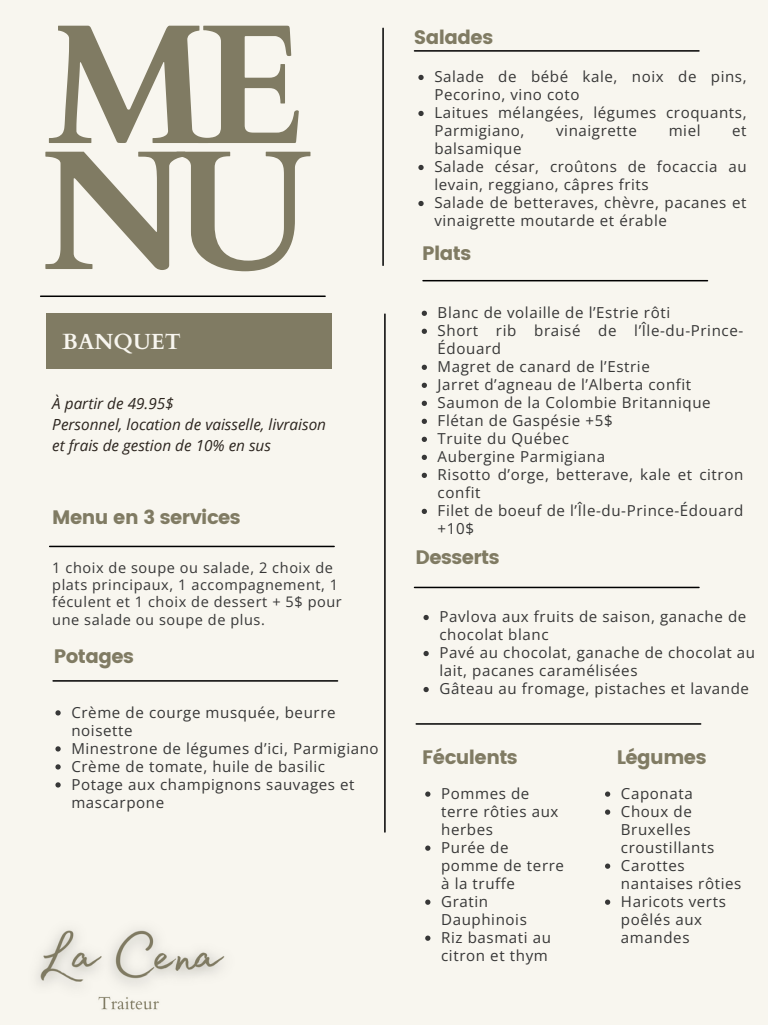
<style>
.page{position:relative;width:768px;height:1025px;background:#fff}
.page>*{position:absolute;margin:0;border:0;box-sizing:border-box;transform-origin:0 0}
.t1{font:700 170.4px/125.9px "Cardo";color:#807b63}
.t2{font:700 21.9px "Cardo";color:#f8f6ef}
.t3{font:19.5px "Poppins";letter-spacing:-.03em;color:#807b63}
.t4{font:italic 15.3px/21px "Open Sans";color:#2b241e}
.t5{font:15.1px/18px "Open Sans";letter-spacing:.04em;color:#373737}
.t6{font:14.5px/17.2px "Open Sans";letter-spacing:.04em;color:#373737}
</style>
<div class="page">
<div style="left:0;top:0;width:768px;height:1024px;background:#f8f6ef"></div>
<div style="left:46px;top:313px;width:285px;height:55px;background:#807b63"></div>
<hr style="left:50px;top:545px;width:284px;height:2px;background:#000">
<hr style="left:382px;top:28px;width:2px;height:237px;background:#000">
<hr style="left:384px;top:314px;width:2px;height:518px;background:#000">
<hr style="left:415px;top:50px;width:284px;height:2px;background:#000">
<hr style="left:423px;top:280px;width:285px;height:1px;background:#000">
<hr style="left:415px;top:586px;width:284px;height:2px;background:#000">
<hr style="left:41px;top:295px;width:284px;height:2px;background:#000">
<hr style="left:53px;top:680px;width:285px;height:1px;background:#000">
<hr style="left:416px;top:723px;width:285px;height:1px;background:#000">
<img style="left:38px;top:929px;width:187px;height:81px">
<svg style="left:418px;top:75px;width:6px;height:5px"></svg>
<svg style="left:418px;top:111px;width:6px;height:5px"></svg>
<svg style="left:418px;top:165px;width:6px;height:5px"></svg>
<svg style="left:418px;top:201px;width:6px;height:5px"></svg>
<svg style="left:422px;top:311px;width:5px;height:5px"></svg>
<svg style="left:422px;top:329px;width:5px;height:5px"></svg>
<svg style="left:422px;top:365px;width:5px;height:5px"></svg>
<svg style="left:422px;top:383px;width:5px;height:5px"></svg>
<svg style="left:422px;top:401px;width:5px;height:5px"></svg>
<svg style="left:422px;top:419px;width:5px;height:5px"></svg>
<svg style="left:422px;top:437px;width:5px;height:5px"></svg>
<svg style="left:422px;top:455px;width:5px;height:5px"></svg>
<svg style="left:422px;top:473px;width:5px;height:5px"></svg>
<svg style="left:422px;top:509px;width:5px;height:5px"></svg>
<svg style="left:424px;top:615px;width:5px;height:5px"></svg>
<svg style="left:424px;top:651px;width:5px;height:5px"></svg>
<svg style="left:424px;top:687px;width:5px;height:5px"></svg>
<svg style="left:55px;top:710px;width:6px;height:5px"></svg>
<svg style="left:55px;top:746px;width:6px;height:5px"></svg>
<svg style="left:55px;top:764px;width:6px;height:5px"></svg>
<svg style="left:55px;top:782px;width:6px;height:5px"></svg>
<svg style="left:425px;top:791px;width:5px;height:5px"></svg>
<svg style="left:425px;top:845px;width:5px;height:5px"></svg>
<svg style="left:425px;top:899px;width:5px;height:5px"></svg>
<svg style="left:425px;top:935px;width:5px;height:5px"></svg>
<svg style="left:605px;top:791px;width:5px;height:5px"></svg>
<svg style="left:605px;top:809px;width:5px;height:5px"></svg>
<svg style="left:605px;top:863px;width:5px;height:5px"></svg>
<svg style="left:605px;top:899px;width:5px;height:5px"></svg>
<p class="t1" style="left:40px;top:27px;width:274px">ME<br>NU</p>
<p class="t2" style="left:62px;top:327px;width:120px">BANQUET</p>
<h3 class="t4" style="left:52px;top:392px;width:123px">À partir de 49.95$</h3>
<p class="t4" style="left:52px;top:413px;width:275px">Personnel, location de vaisselle, livraison et frais de gestion de 10% en sus</p>
<p class="t3" style="left:52px;top:506px;width:190px">Menu en 3 services</p>
<h3 class="t6" style="left:52px;top:558px;width:291px">1 choix de soupe ou salade, 2 choix de plats principaux, 1 accompagnement, 1 féculent et 1 choix de dessert + 5$ pour une salade ou soupe de plus.</h3>
<p class="t3" style="left:54px;top:645px;width:82px">Potages</p>
<h3 class="t5" style="left:71px;top:703px;width:266px">Crème de courge musquée, beurre noisette</h3>
<p class="t5" style="left:71px;top:739px;width:309px">Minestrone de légumes d’ici, Parmigiano</p>
<p class="t5" style="left:71px;top:757px;width:255px">Crème de tomate, huile de basilic</p>
<p class="t5" style="left:71px;top:775px;width:285px">Potage aux champignons sauvages et mascarpone</p>
<p class="t3" style="left:414px;top:26px;width:81px">Salades</p>
<p class="t5" style="left:434px;top:67px;width:314px">Salade de bébé kale, noix de pins,<br>Pecorino, vino coto</p>
<p class="t5" style="left:434px;top:103px;width:314px">Laitues mélangées, légumes croquants,<br>Parmigiano,</p>
<p class="t5" style="left:556px;top:121px;width:82px">vinaigrette</p>
<p class="t5" style="left:669px;top:121px;width:33px">miel</p>
<p class="t5" style="left:732px;top:121px;width:16px">et</p>
<p class="t5" style="left:434px;top:139px;width:89px">balsamique</p>
<p class="t5" style="left:434px;top:157px;width:314px">Salade césar, croûtons de focaccia au levain, reggiano, câpres frits</p>
<p class="t5" style="left:434px;top:193px;width:314px">Salade de betteraves, chèvre, pacanes et vinaigrette moutarde et érable</p>
<h3 class="t3" style="left:422px;top:242px;width:50px">Plats</h3>
<p class="t5" style="left:438px;top:303px;width:234px">Blanc de volaille de l’Estrie rôti</p>
<p class="t5" style="left:438px;top:321px;width:307px">Short rib braisé de l’Île-du-Prince-<br>Édouard</p>
<p class="t5" style="left:438px;top:357px;width:214px">Magret de canard de l’Estrie</p>
<p class="t5" style="left:438px;top:375px;width:255px">Jarret d’agneau de l’Alberta confit</p>
<h3 class="t5" style="left:438px;top:393px;width:275px">Saumon de la Colombie Britannique</h3>
<p class="t5" style="left:438px;top:411px;width:177px">Flétan de Gaspésie +5$</p>
<p class="t5" style="left:438px;top:429px;width:133px">Truite du Québec</p>
<p class="t5" style="left:438px;top:447px;width:169px">Aubergine Parmigiana</p>
<p class="t5" style="left:438px;top:465px;width:307px">Risotto d’orge, betterave, kale et citron confit</p>
<p class="t5" style="left:438px;top:501px;width:307px">Filet de boeuf de l’Île-du-Prince-Édouard +10$</p>
<p class="t3" style="left:416px;top:546px;width:85px">Desserts</p>
<p class="t5" style="left:439px;top:607px;width:309px">Pavlova aux fruits de saison, ganache de chocolat blanc</p>
<p class="t5" style="left:439px;top:643px;width:317px">Pavé au chocolat, ganache de chocolat au lait, pacanes caramélisées</p>
<p class="t5" style="left:439px;top:679px;width:311px">Gâteau au fromage, pistaches et lavande</p>
<h3 class="t3" style="left:422px;top:745px;width:97px">Féculents</h3>
<h3 class="t3" style="left:617px;top:745px;width:91px">Légumes</h3>
<p class="t5" style="left:441px;top:784px;width:119px">Pommes de terre rôties aux herbes</p>
<p class="t5" style="left:441px;top:838px;width:124px">Purée de pomme de terre à la truffe</p>
<p class="t5" style="left:441px;top:892px;width:87px">Gratin<br>Dauphinois</p>
<p class="t5" style="left:441px;top:928px;width:111px">Riz basmati au citron et thym</p>
<p class="t5" style="left:621px;top:784px;width:73px">Caponata</p>
<p class="t5" style="left:621px;top:802px;width:95px">Choux de<br>Bruxelles croustillants</p>
<p class="t5" style="left:621px;top:856px;width:122px">Carottes nantaises rôties</p>
<p class="t5" style="left:621px;top:892px;width:106px">Haricots verts poêlés aux amandes</p>
</div>
